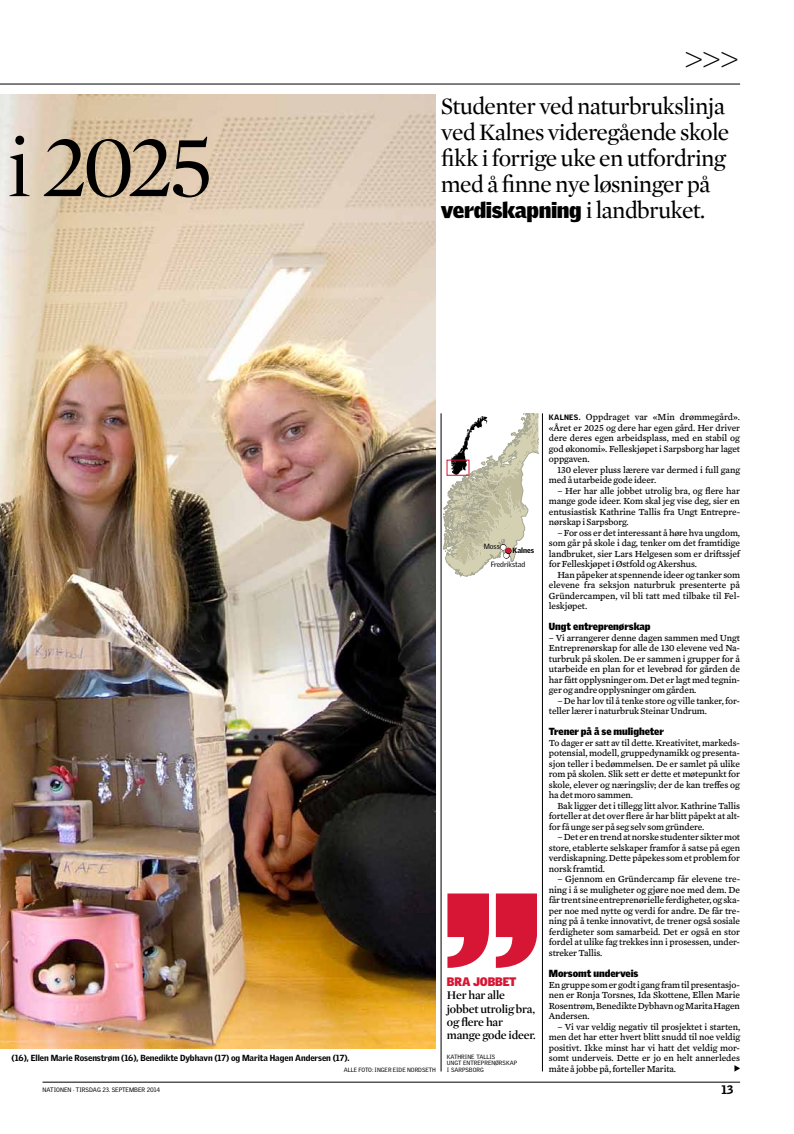
<style>
.page{position:relative;width:794px;height:1134px;background:#fff}
.page>*{position:absolute;margin:0;border:0;box-sizing:border-box;transform-origin:0 0}
.t1{font:300 91px "Mercury Display";color:#000}
.t2{font:100 32px "Griffith Gothic";color:#000}
.t3{font:24px/26px "Mercury Display";letter-spacing:-.025em;color:#000}
.t4{font:900 22px "Griffith Gothic";letter-spacing:-.015em;color:#000}
.t5{font:600 12px/13.2px "Mercury Display";letter-spacing:-.015em;color:#000}
.t6{font:900 12px "Griffith Gothic";letter-spacing:-.015em;color:#d71635}
.t7{font:900 12px "Griffith Gothic";color:#000}
.t8{font:900 10px "Griffith Gothic";letter-spacing:-.005em;color:#000}
.t9{font:9.5px/10.5px "Mercury Text G4";letter-spacing:-.01em;color:#000;text-align:justify}
.t10{font:900 8.6px "Griffith Gothic";letter-spacing:-.005em;color:#000}
.t11{font:7.4px "Griffith Gothic";letter-spacing:-.005em;color:#000}
.t12{font:900 7.4px "Griffith Gothic";letter-spacing:-.005em;color:#000}
.t13{font:6.2px "Griffith Gothic";color:#000}
.t14{font:6px/6.5px "Griffith Gothic";color:#000}
.s1{font-family:"Mercury Display";font-weight:400;font-size:24px}
.s2{color:#d71635}
.s3{font-family:"Griffith Gothic";font-weight:900;font-size:7.6px}
</style>
<div class="page">
<hr style="left:43px;top:1082px;width:697px;height:1px;background:#000">
<hr style="left:441px;top:413px;width:1px;height:658px;background:#000">
<hr style="left:542px;top:413px;width:1px;height:658px;background:#000">
<svg style="left:447px;top:893px;width:90px;height:75px"></svg>
<img style="left:0;top:95px;width:436px;height:953px">
<hr style="left:0;top:84px;width:740px;height:1px;background:#000">
<svg style="left:734px;top:1065px;width:6px;height:6px"></svg>
<svg style="left:443px;top:413px;width:96px;height:164px"></svg>
<h1 class="t1" style="left:7px;top:115px;width:208px">i 2025</h1>
<h2 class="t2" style="left:684px;top:40px;width:57px">&gt;&gt;&gt;</h2>
<h3 class="t3" style="left:441px;top:92px;width:290px">Studenter ved naturbrukslinja ved Kalnes videregående skole fikk i forrige uke en utfordring med å finne nye løsninger på</h3>
<h3 class="t4" style="left:441px;top:197px;width:266px">verdiskapning <span class="s1">i landbruket.</span></h3>
<p class="t11" style="left:484px;top:541px;width:18px">M OSS</p>
<p class="t12" style="left:505px;top:546px;width:30px"><span class="s2">●</span> Kalnes</p>
<p class="t11" style="left:491px;top:560px;width:36px">FREDRIKSTAD</p>
<p class="t10" style="left:12px;top:1053px;width:339px">(16), Ellen Marie Rosenstrøm (16), Benedikte Dybhavn (17) og Marita Hagen Andersen (17).</p>
<p class="t14" style="left:344px;top:1066px;width:94px">ALLE FOTO: INGER EIDE NORDSETH</p>
<p class="t6" style="left:447px;top:974px;width:69px">Bra jobbet</p>
<p class="t5" style="left:447px;top:988px;width:90px">Her har alle jobbet utrolig bra, og flere har mange gode ideer.</p>
<p class="t14" style="left:447px;top:1053px;width:23px">KATHRINE</p>
<p class="t14" style="left:447px;top:1053px;width:72px;text-indent:29px">TALLIS<br>UNGT ENTREPRENØRSKAP<br>I SARPSBORG</p>
<p class="t9" style="left:549px;top:411px;width:193px"><span class="s3">Kalnes.</span> Oppdraget var «Min drømmegård». «Året er 2025 og dere har egen gård. Her driver dere deres egen arbeidsplass, med en stabil og god økonomi». Felleskjøpet i Sarpsborg har laget oppgaven.</p>
<p class="t9" style="left:549px;top:464px;width:193px;text-indent:9px">130 elever pluss lærere var dermed i full gang med å utarbeide gode ideer.</p>
<p class="t9" style="left:549px;top:485px;width:193px;text-indent:9px">– Her har alle jobbet utrolig bra, og flere har mange gode ideer. Kom skal jeg vise deg, sier en entusiastisk Kathrine Tallis fra Ungt Entrepre&shy;nørskap i Sarpsborg.</p>
<p class="t9" style="left:549px;top:527px;width:193px;text-indent:9px">– For oss er det interessant å høre hva ungdom, som går på skole i dag, tenker om det framtidige landbruket, sier Lars Helgesen som er driftssjef for Felleskjøpet i Østfold og Akershus.</p>
<p class="t9" style="left:549px;top:569px;width:193px;text-indent:9px">Han påpeker at spennende ideer og tanker som elevene fra seksjon naturbruk presenterte på Gründercampen, vil bli tatt med tilbake til Fel&shy;leskjøpet.</p>
<p class="t8" style="left:549px;top:621px;width:103px">Ungt entreprenørskap</p>
<p class="t9" style="left:549px;top:632px;width:193px">– Vi arrangerer denne dagen sammen med Ungt Entreprenørskap for alle de 130 elevene ved Na&shy;turbruk på skolen. De er sammen i grupper for å utarbeide en plan for et levebrød for gården de har fått opplysninger om. Det er lagt med tegnin&shy;ger og andre opplysninger om gården.</p>
<p class="t9" style="left:549px;top:695px;width:193px;text-indent:9px">– De har lov til å tenke store og ville tanker, for&shy;teller lærer i naturbruk Steinar Undrum.</p>
<p class="t8" style="left:549px;top:726px;width:117px">Trener på å se muligheter</p>
<p class="t9" style="left:549px;top:737px;width:193px">To dager er satt av til dette. Kreativitet, markeds&shy;potensial, modell, gruppedynamikk og presenta&shy;sjon teller i bedømmelsen. De er samlet på ulike rom på skolen. Slik sett er dette et møtepunkt for skole, elever og næringsliv; der de kan treffes og ha det moro sammen.</p>
<p class="t9" style="left:549px;top:800px;width:193px;text-indent:9px">Bak ligger det i tillegg litt alvor. Kathrine Tallis forteller at det over flere år har blitt påpekt at alt&shy;for få unge ser på seg selv som gründere.</p>
<p class="t9" style="left:549px;top:831px;width:193px;text-indent:9px">– Det er en trend at norske studenter sikter mot store, etablerte selskaper framfor å satse på egen verdiskapning. Dette påpekes som et problem for norsk framtid.</p>
<p class="t9" style="left:549px;top:873px;width:193px;text-indent:9px">– Gjennom en Gründercamp får elevene tre&shy;ning i å se muligheter og gjøre noe med dem. De får trent sine entreprenørielle ferdigheter, og ska&shy;per noe med nytte og verdi for andre. De får tre&shy;ning på å tenke innovativt, de trener også sosiale ferdigheter som samarbeid. Det er også en stor fordel at ulike fag trekkes inn i prosessen, under&shy;streker Tallis.</p>
<p class="t8" style="left:549px;top:967px;width:91px">Morsomt underveis</p>
<p class="t9" style="left:549px;top:978px;width:193px">En gruppe som er godt i gang fram til presentasjo&shy;nen er Ronja Torsnes, Ida Skottene, Ellen Marie Rosentrøm, Benedikte Dybhavn og Marita Hagen Andersen.</p>
<p class="t9" style="left:549px;top:1020px;width:193px;text-indent:9px">– Vi var veldig negativ til prosjektet i starten, men det har etter hvert blitt snudd til noe veldig positivt. Ikke minst har vi hatt det veldig mor&shy;somt underveis. Dette er jo en helt annerledes måte å jobbe på, forteller Marita.</p>
<p class="t13" style="left:43px;top:1086px;width:119px">NATIONEN · TI RSDAG 23. SEPTEMBER 2014</p>
<p class="t7" style="left:721px;top:1083px;width:13px">13</p>
</div>
